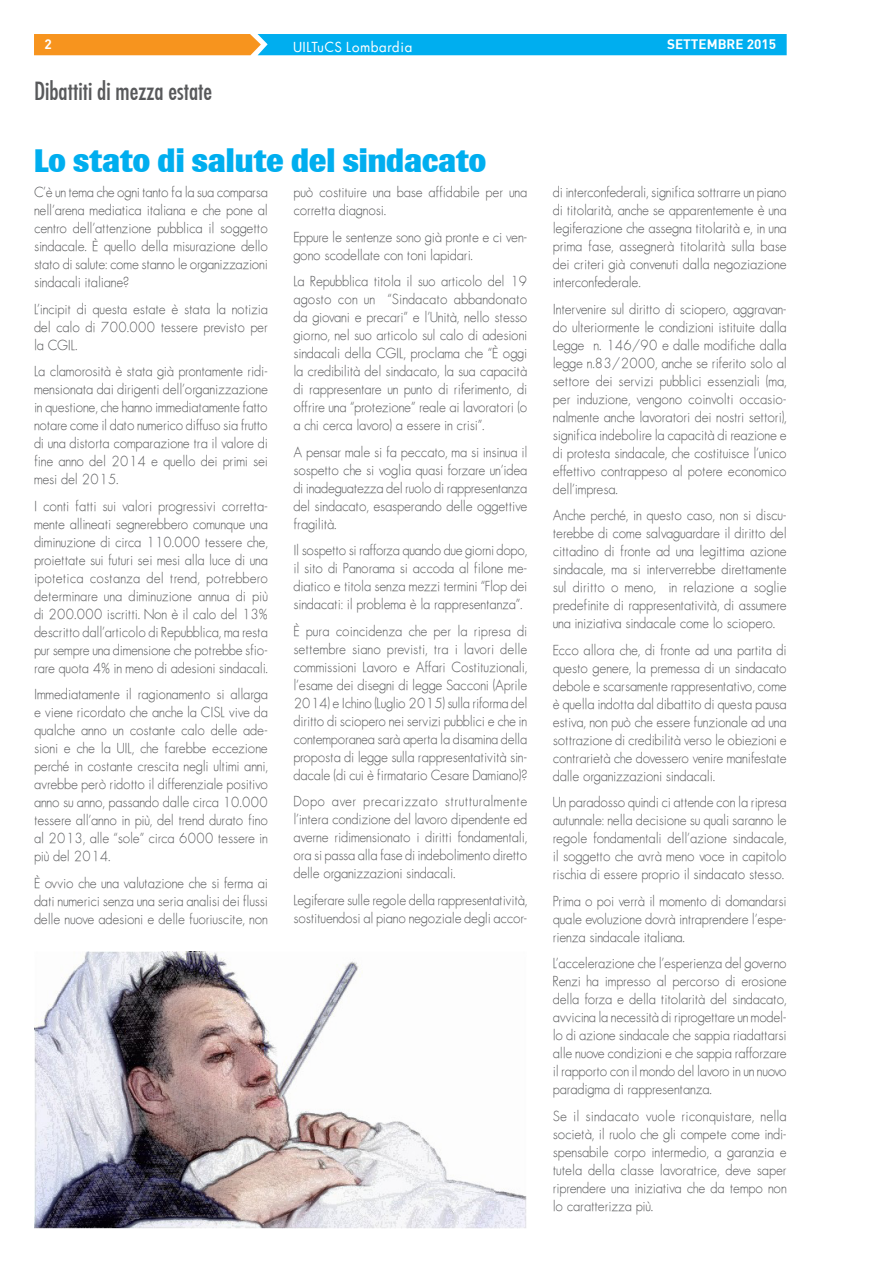
<style>
.page{position:relative;width:893px;height:1263px;background:#fff}
.page>*{position:absolute;margin:0;border:0;box-sizing:border-box;transform-origin:0 0}
.t1{font:800 33px "Brown";color:#00aeef}
.t2{font:24px "Futura Condensed";color:#58595b}
.t3{font:13.5px/18px "Futura ICG Light";letter-spacing:-.01em;color:#58595b;text-align:justify}
.t4{font:13.5px "Futura ICG Book";letter-spacing:.05em;color:#fff}
.t5{font:13.5px "DIN Bold";color:#fff}
</style>
<div class="page">
<svg style="left:34px;top:34px;width:753px;height:21px;background:#4ba7b1"></svg>
<img style="left:34px;top:951px;width:493px;height:278px">
<p class="t5" style="left:45px;top:36px;width:9px">2</p>
<p class="t4" style="left:293px;top:38px;width:120px">UILTuCS Lombardia</p>
<p class="t5" style="left:667px;top:36px;width:111px">SETTEMBRE 2015</p>
<h2 class="t2" style="left:34px;top:76px;width:180px">Dibattiti di mezza estate</h2>
<h1 class="t1" style="left:34px;top:142px;width:454px">Lo stato di salute del sindacato</h1>
<p class="t3" style="left:34px;top:183px;width:235px">C’è un tema che ogni tanto fa la sua comparsa nell’arena mediatica italiana e che pone al centro dell’attenzione pubblica il soggetto sindacale. È quello della misurazione dello stato di salute: come stanno le organizzazioni sindacali italiane?</p>
<p class="t3" style="left:34px;top:300px;width:235px">L’incipit di questa estate è stata la notizia del calo di 700.000 tessere previsto per la CGIL.</p>
<p class="t3" style="left:34px;top:362px;width:235px">La clamorosità è stata già prontamente ridi&shy;mensionata dai dirigenti dell’organizzazione in questione, che hanno immediatamente fatto notare come il dato numerico diffuso sia frutto di una distorta comparazione tra il valore di fine anno del 2014 e quello dei primi sei mesi del 2015.</p>
<p class="t3" style="left:34px;top:497px;width:235px">I conti fatti sui valori progressivi corretta&shy;mente allineati segnerebbero comunque una diminuzione di circa 110.000 tessere che, proiettate sui futuri sei mesi alla luce di una ipotetica costanza del trend, potrebbero determinare una diminuzione annua di più di 200.000 iscritti. Non è il calo del 13% descritto dall’articolo di Repubblica, ma resta pur sempre una dimensione che potrebbe sfio&shy;rare quota 4% in meno di adesioni sindacali.</p>
<p class="t3" style="left:34px;top:685px;width:235px">Immediatamente il ragionamento si allarga e viene ricordato che anche la CISL vive da qualche anno un costante calo delle ade&shy;sioni e che la UIL, che farebbe eccezione perché in costante crescita negli ultimi anni, avrebbe però ridotto il differenziale positivo anno su anno, passando dalle circa 10.000 tessere all’anno in più, del trend durato fino al 2013, alle “sole” circa 6000 tessere in più del 2014.</p>
<p class="t3" style="left:34px;top:874px;width:235px">È ovvio che una valutazione che si ferma ai dati numerici senza una seria analisi dei flussi delle nuove adesioni e delle fuoriuscite, non</p>
<p class="t3" style="left:293px;top:183px;width:235px">può costituire una base affidabile per una corretta diagnosi.</p>
<p class="t3" style="left:293px;top:228px;width:235px">Eppure le sentenze sono già pronte e ci ven&shy;gono scodellate con toni lapidari.</p>
<p class="t3" style="left:293px;top:272px;width:235px">La Repubblica titola il suo articolo del 19 agosto con un “Sindacato abbandonato da giovani e precari” e l’Unità, nello stesso giorno, nel suo articolo sul calo di adesioni sindacali della CGIL, proclama che “È oggi la credibilità del sindacato, la sua capacità di rappresentare un punto di riferimento, di offrire una “protezione” reale ai lavoratori (o a chi cerca lavoro) a essere in crisi”.</p>
<p class="t3" style="left:293px;top:443px;width:235px">A pensar male si fa peccato, ma si insinua il sospetto che si voglia quasi forzare un’idea di inadeguatezza del ruolo di rappresentanza del sindacato, esasperando delle oggettive fragilità.</p>
<p class="t3" style="left:293px;top:541px;width:235px">Il sospetto si rafforza quando due giorni dopo, il sito di Panorama si accoda al filone me&shy;diatico e titola senza mezzi termini “Flop dei sindacati: il problema è la rappresentanza”.</p>
<p class="t3" style="left:293px;top:622px;width:235px">È pura coincidenza che per la ripresa di settembre siano previsti, tra i lavori delle commissioni Lavoro e Affari Costituzionali, l’esame dei disegni di legge Sacconi (Aprile 2014) e Ichino (Luglio 2015) sulla riforma del diritto di sciopero nei servizi pubblici e che in contemporanea sarà aperta la disamina della proposta di legge sulla rappresentatività sin&shy;dacale (di cui è firmatario Cesare Damiano)?</p>
<p class="t3" style="left:293px;top:792px;width:235px">Dopo aver precarizzato strutturalmente l’intera condizione del lavoro dipendente ed averne ridimensionato i diritti fondamentali, ora si passa alla fase di indebolimento diretto delle organizzazioni sindacali.</p>
<p class="t3" style="left:293px;top:891px;width:235px">Legiferare sulle regole della rappresentatività, sostituendosi al piano negoziale degli accor-</p>
<p class="t3" style="left:553px;top:183px;width:235px">di interconfederali, significa sottrarre un piano di titolarità, anche se apparentemente è una legiferazione che assegna titolarità e, in una prima fase, assegnerà titolarità sulla base dei criteri già convenuti dalla negoziazione interconfederale.</p>
<p class="t3" style="left:553px;top:300px;width:235px">Intervenire sul diritto di sciopero, aggravan&shy;do ulteriormente le condizioni istituite dalla Legge n. 146/90 e dalle modifiche dalla legge n.83/2000, anche se riferito solo al settore dei servizi pubblici essenziali (ma, per induzione, vengono coinvolti occasio&shy;nalmente anche lavoratori dei nostri settori), significa indebolire la capacità di reazione e di protesta sindacale, che costituisce l’unico effettivo contrappeso al potere economico dell’impresa.</p>
<p class="t3" style="left:553px;top:506px;width:235px">Anche perché, in questo caso, non si discu&shy;terebbe di come salvaguardare il diritto del cittadino di fronte ad una legittima azione sindacale, ma si interverrebbe direttamente sul diritto o meno, in relazione a soglie predefinite di rappresentatività, di assumere una iniziativa sindacale come lo sciopero.</p>
<p class="t3" style="left:553px;top:641px;width:235px">Ecco allora che, di fronte ad una partita di questo genere, la premessa di un sindacato debole e scarsamente rappresentativo, come è quella indotta dal dibattito di questa pausa estiva, non può che essere funzionale ad una sottrazione di credibilità verso le obiezioni e contrarietà che dovessero venire manifestate dalle organizzazioni sindacali.</p>
<p class="t3" style="left:553px;top:793px;width:235px">Un paradosso quindi ci attende con la ripresa autunnale: nella decisione su quali saranno le regole fondamentali dell’azione sindacale, il soggetto che avrà meno voce in capitolo rischia di essere proprio il sindacato stesso.</p>
<p class="t3" style="left:553px;top:892px;width:235px">Prima o poi verrà il momento di domandarsi quale evoluzione dovrà intraprendere l’espe&shy;rienza sindacale italiana.</p>
<p class="t3" style="left:553px;top:954px;width:235px">L’accelerazione che l’esperienza del governo Renzi ha impresso al percorso di erosione della forza e della titolarità del sindacato, avvicina la necessità di riprogettare un model&shy;lo di azione sindacale che sappia riadattarsi alle nuove condizioni e che sappia rafforzare il rapporto con il mondo del lavoro in un nuovo paradigma di rappresentanza.</p>
<p class="t3" style="left:553px;top:1107px;width:235px">Se il sindacato vuole riconquistare, nella società, il ruolo che gli compete come indi&shy;spensabile corpo intermedio, a garanzia e tutela della classe lavoratrice, deve saper riprendere una iniziativa che da tempo non lo caratterizza più.</p>
</div>
